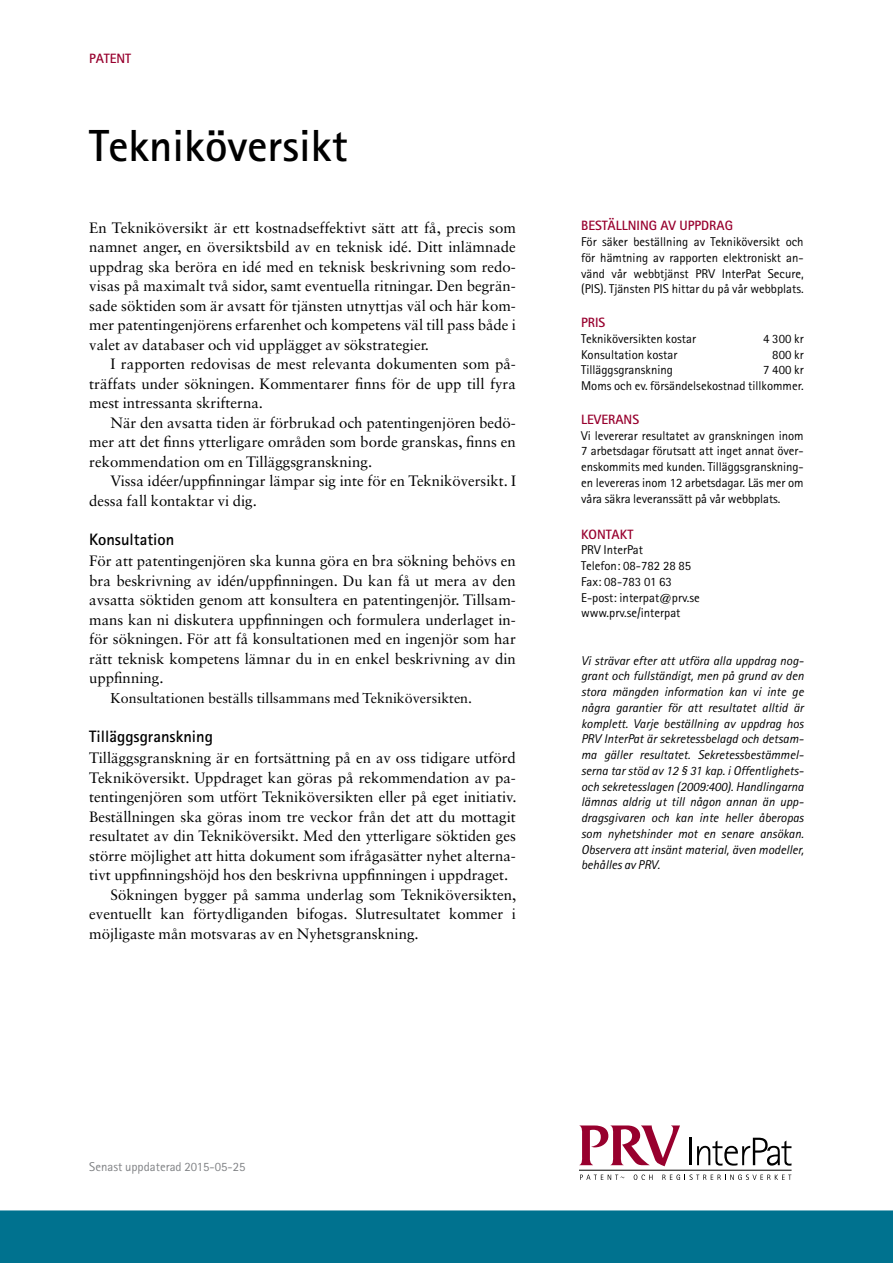
<style>
.page{position:relative;width:893px;height:1263px;background:#fff}
.page>*{position:absolute;margin:0;border:0;box-sizing:border-box;transform-origin:0 0}
.t1{font:700 45px "Rotis Sans Serif Std";color:#000}
.t2{font:700 16.5px "Rotis Sans Serif Std";color:#000}
.t3{font:15px/19.5px "Sabon LT Std";color:#000;text-align:justify}
.t4{font:14.25px "Sabon LT Std";color:#000}
.t5{font:700 13.5px "Rotis Sans Serif Std";color:#98002e}
.t6{font:12.75px/15.8px "Rotis Sans Serif Std";color:#000;text-align:justify}
.t7{font:italic 12.75px/15.8px "Rotis Sans Serif Std";color:#000;text-align:justify}
.t8{font:12.75px "Rotis Sans Serif Std";color:#808285}
</style>
<div class="page">
<div style="left:0;top:1210px;width:893px;height:53px;background:#00728f"></div>
<hr style="left:689px;top:1138px;width:2px;height:27px;background:#000">
<svg style="left:697px;top:1138px;width:94px;height:27px"></svg>
<svg style="left:579px;top:1125px;width:101px;height:41px"></svg>
<svg style="left:580px;top:1174px;width:44px;height:6px"></svg>
<svg style="left:634px;top:1174px;width:18px;height:6px"></svg>
<svg style="left:662px;top:1174px;width:129px;height:6px"></svg>
<hr style="left:579px;top:1170px;width:213px;height:1px;background:#000">
<p class="t5" style="left:89px;top:50px;width:43px">PATENT</p>
<h1 class="t1" style="left:89px;top:117px;width:260px">TEKNIKÖVERSIKT</h1>
<p class="t3" style="left:89px;top:217px;width:428px">En Tekniköversikt är ett kostnadseffektivt sätt att få, precis som namnet anger, en översiktsbild av en teknisk idé. Ditt inlämnade uppdrag ska beröra en idé med en teknisk beskrivning som redo&shy;visas på maximalt två sidor, samt eventuella ritningar. Den begrän&shy;sade söktiden som är avsatt för tjänsten utnyttjas väl och här kom&shy;mer patentingenjörens erfarenhet och kompetens väl till pass både i valet av databaser och vid upplägget av sökstrategier.</p>
<p class="t3" style="left:89px;top:354px;width:428px;text-indent:21px">I rapporten redovisas de mest relevanta dokumenten som på&shy;träffats under sökningen. Kommentarer finns för de upp till fyra mest intressanta skrifterna.</p>
<p class="t3" style="left:89px;top:412px;width:428px;text-indent:21px">När den avsatta tiden är förbrukad och patentingenjören bedö&shy;mer att det finns ytterligare områden som borde granskas, finns en rekommendation om en Tilläggsgranskning.</p>
<p class="t3" style="left:89px;top:471px;width:428px;text-indent:21px">Vissa idéer/uppfinningar lämpar sig inte för en Tekniköversikt. I dessa fall kontaktar vi dig.</p>
<p class="t2" style="left:89px;top:529px;width:86px">KONSULTATION</p>
<p class="t3" style="left:89px;top:551px;width:428px">För att patentingenjören ska kunna göra en bra sökning behövs en bra beskrivning av idén/uppfinningen. Du kan få ut mera av den avsatta söktiden genom att konsultera en patentingenjör. Tillsam&shy;mans kan ni diskutera uppfinningen och formulera underlaget in&shy;för sökningen. För att få konsultationen med en ingenjör som har rätt teknisk kompetens lämnar du in en enkel beskrivning av din uppfinning.</p>
<p class="t4" style="left:111px;top:689px;width:363px">Konsultationen beställs tillsammans med Tekniköversikten.</p>
<p class="t2" style="left:89px;top:726px;width:125px">TILLÄGGSGRANSKNING</p>
<p class="t3" style="left:89px;top:748px;width:428px">Tilläggsgranskning är en fortsättning på en av oss tidigare utförd</p>
<p class="t3" style="left:89px;top:768px;width:428px">Tekniköversikt. Uppdraget kan göras på rekommendation av pa-</p>
<p class="t3" style="left:89px;top:787px;width:429px">tentingenjören som utfört Tekniköversikten eller på eget initiativ.</p>
<p class="t3" style="left:89px;top:807px;width:428px">Beställningen ska göras inom tre veckor från det att du mottagit</p>
<p class="t3" style="left:89px;top:826px;width:428px">resultatet av din Tekniköversikt. Med den ytterligare söktiden ges</p>
<p class="t3" style="left:89px;top:846px;width:428px">större möjlighet att hitta dokument som ifrågasätter nyhet alterna-</p>
<p class="t3" style="left:89px;top:865px;width:421px">tivt uppfinningshöjd hos den beskrivna uppfinningen i uppdraget.</p>
<p class="t3" style="left:111px;top:885px;width:407px">Sökningen bygger på samma underlag som Tekniköversikten,</p>
<p class="t3" style="left:89px;top:904px;width:428px">eventuellt kan förtydliganden bifogas. Slutresultatet kommer i</p>
<p class="t3" style="left:89px;top:924px;width:331px">möjligaste mån motsvaras av en Nyhetsgranskning.</p>
<p class="t5" style="left:581px;top:217px;width:153px">BESTÄLLNING AV UPPDRAG</p>
<p class="t6" style="left:581px;top:234px;width:224px">För säker beställning av Tekniköversikt och för hämtning av rapporten elektroniskt an&shy;vänd vår webbtjänst PRV InterPat Secure, (PIS). Tjänsten PIS hittar du på vår webbplats.</p>
<p class="t5" style="left:581px;top:314px;width:26px">PRIS</p>
<p class="t6" style="left:581px;top:331px;width:116px">Tekniköversikten kostar</p>
<p class="t6" style="left:763px;top:331px;width:42px">4 300 kr</p>
<p class="t6" style="left:581px;top:346px;width:98px">Konsultation kostar</p>
<p class="t6" style="left:772px;top:346px;width:33px">800 kr</p>
<p class="t6" style="left:581px;top:362px;width:93px">Tilläggsgranskning</p>
<p class="t6" style="left:581px;top:362px;width:224px;text-align:right">7 400 kr<br>Moms och ev. försändelsekostnad tillkommer.</p>
<p class="t5" style="left:581px;top:411px;width:59px">LEVERANS</p>
<p class="t6" style="left:581px;top:427px;width:224px">Vi levererar resultatet av granskningen inom 7 arbetsdagar förutsatt att inget annat över&shy;enskommits med kunden. Tilläggsgranskning&shy;en levereras inom 12 arbetsdagar. Läs mer om våra säkra leveranssätt på vår webbplats.</p>
<p class="t5" style="left:581px;top:526px;width:46px">KONTAKT</p>
<p class="t6" style="left:581px;top:542px;width:120px;text-align:left">PRV InterPat<br>Telefon: 08-782 28 85<br>Fax: 08-783 01 63<br>E-post: interpat@prv.se www.prv.se/interpat</p>
<p class="t7" style="left:581px;top:653px;width:224px">Vi strävar efter att utföra alla uppdrag nog&shy;grant och fullständigt, men på grund av den stora mängden information kan vi inte ge några garantier för att resultatet alltid är komplett. Varje beställning av uppdrag hos PRV InterPat är sekretessbelagd och detsam&shy;ma gäller resultatet. Sekretessbestämmel&shy;serna tar stöd av 12 § 31 kap. i Offentlighets&shy;och sekretesslagen (2009:400). Handlingarna lämnas aldrig ut till någon annan än upp&shy;dragsgivaren och kan inte heller åberopas som nyhetshinder mot en senare ansökan.<br>Observera att insänt material, även modeller, behålles av PRV.</p>
<p class="t8" style="left:89px;top:1159px;width:158px">Senast uppdaterad 2015-05-25</p>
</div>
